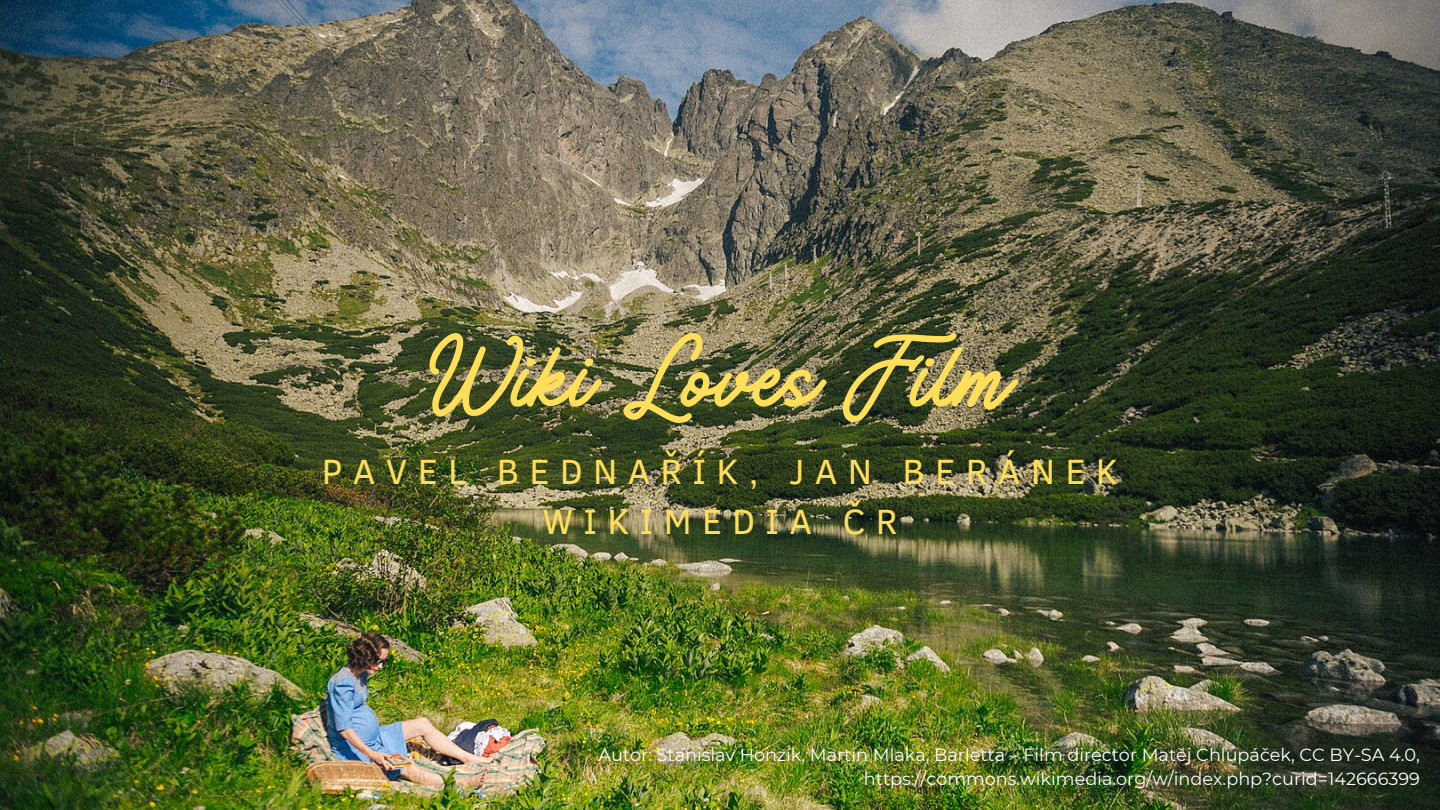
<style>
.page{position:relative;width:1440px;height:810px;background:#fff}
.page>*{position:absolute;margin:0;border:0;box-sizing:border-box;transform-origin:0 0}
.t1{font:105.3px "Vintage Rotter";color:#ffde59}
.t2{font:36px/50.2px "Clear Sans";letter-spacing:.285em;color:#ffde59;text-align:center}
.t3{font:17.7px/24px "Montserrat";color:#fff;text-align:right}
</style>
<div class="page">
<img style="left:0;top:0;width:1440px;height:810px">
<h1 class="t1" style="left:428px;top:311px;width:585px">Wiki Loves Film</h1>
<h2 class="t2" style="left:322px;top:445px;width:798px">PAVEL BEDNAŘÍK, JAN BERÁNEK<br>WIKIMEDIA ČR</h2>
<p class="t3" style="left:598px;top:743px;width:823px">Autor: Stanislav Honzík, Martin Mlaka, Barletta – Film director Matěj Chlupáček, CC BY-SA 4.0, https://commons.wikimedia.org/w/index.php?curid=142666399</p>
</div>
